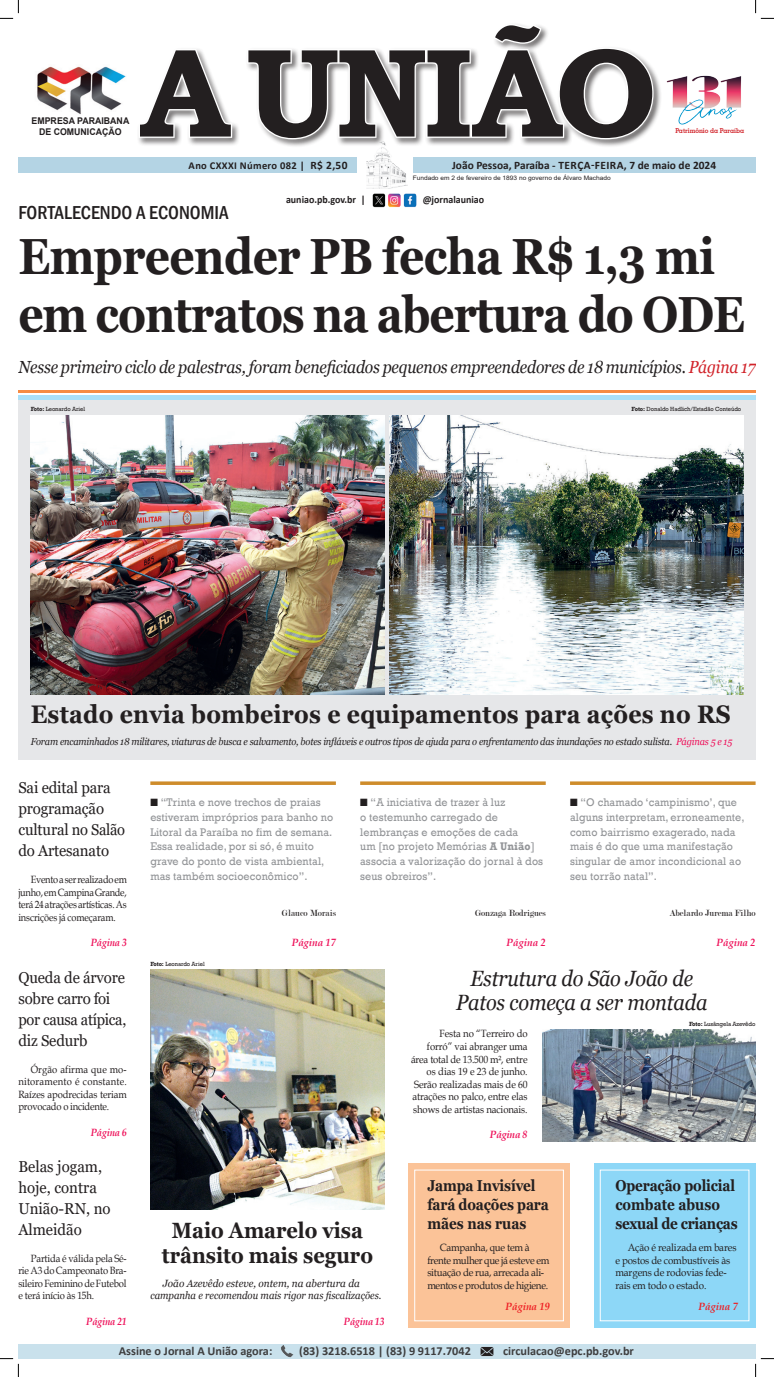
<style>
.page{position:relative;width:774px;height:1377px;background:#fff}
.page>*{position:absolute;margin:0;border:0;box-sizing:border-box;transform-origin:0 0}
.t1{font:700 126.35px "Bookman Old Style";letter-spacing:-.04em;color:#231f20}
.t2{font:700 50.75px/57.8px "Georgia";letter-spacing:-.02em;color:#231f20;scale:.87 1}
.t3{font:700 25.38px "Georgia";letter-spacing:.01em;color:#231f20;scale:.91 1}
.t4{font:italic 22.05px "Georgia";letter-spacing:-.01em;color:#231f20;scale:.9 1}
.t5{font:700 22.05px "Georgia";color:#231f20;scale:.9 1}
.t6{font:500 condensed 19.25px "Franklin Gothic";color:#231f20}
.t7{font:italic 17.5px "Georgia";letter-spacing:-.01em;color:#231f20;scale:.9 1}
.t8{font:15.75px/21px "Georgia";letter-spacing:-.01em;color:#231f20;scale:.95 1}
.t9{font:700 15.75px/19.2px "Georgia";letter-spacing:-.01em;color:#231f20;scale:.86 1}
.t10{font:700 12.25px "Calibri";color:#3e3e3f}
.t11{font:11.38px/14.9px "Rockwell";letter-spacing:.01em;color:#939598;scale:.94 1}
.t12{font:700 11.38px "Calibri";color:#231f20}
.t13{font:10.5px/12.6px "Book Antiqua";letter-spacing:-.015em;color:#231f20;scale:.93 1}
.t14{font:10.5px/12.6px "Book Antiqua";letter-spacing:-.015em;color:#231f20;text-align:justify;scale:.9 1}
.t15{font:10.5px/12.6px "Book Antiqua";letter-spacing:-.015em;color:#231f20;text-align:right;scale:.91 1}
.t16{font:10.5px/12.6px "Book Antiqua";letter-spacing:-.015em;color:#231f20;text-align:justify;scale:.88 1}
.t17{font:italic 10.5px/12.6px "Georgia";color:#231f20;scale:.95 1}
.t18{font:700 10.5px "Calibri";color:#231f20;scale:.95 1}
.t19{font:italic 700 10.5px "Book Antiqua";letter-spacing:-.01em;color:#ee1059;scale:.9 1}
.t20{font:italic 700 10.5px "Book Antiqua";letter-spacing:-.01em;color:#ee1059;scale:.95 1}
.t21{font:700 10.5px "Calibri";letter-spacing:.03em;color:#231f20}
.t22{font:italic 700 10.5px "Book Antiqua";color:#ee1d23;scale:.95 1}
.t23{font:italic 10.06px "Georgia";letter-spacing:-.02em;color:#231f20;scale:.92 1}
.t24{font:9.62px "Modern";color:#231f20;scale:.95 1}
.Legenda{font:700 9.28px "Arial";color:#231f20;scale:.95 1}
.Legenda-2{font:700 6.83px "Geometric Slab 703 BT";color:#d1232a;scale:.95 1}
.t25{font:6.21px "Rockwell";letter-spacing:-.01em;color:#231f20;scale:.95 1}
.t26{font:6.12px "Rockwell";letter-spacing:-.01em;color:#231f20;scale:.95 1}
.LEGENDA{font:6.12px "Arial";color:#231f20;scale:1.07 1}
.s1{font-size:11.38px}
.s2{color:#d1232a}
.s3{font-weight:700}
.s4{color:#ee1059}
.s5{font-family:"Dixieland Normal";font-size:10.5px;color:#231f20}
</style>
<div class="page">
<div style="left:133px;top:19px;width:526px;height:126px;background:#fff;opacity:.75"></div>
<svg style="left:137px;top:47px;width:96px;height:92px"></svg>
<svg style="left:246px;top:22px;width:408px;height:119px"></svg>
<div style="left:18px;top:157px;width:737px;height:16px;background:#b4d4e4"></div>
<div style="left:357px;top:156px;width:55px;height:19px;background:#fff"></div>
<img style="left:366px;top:142px;width:41px;height:46px">
<img style="left:37px;top:55px;width:105px;height:61px">
<img style="left:372px;top:193px;width:45px;height:15px">
<div style="left:18px;top:1343px;width:737px;height:15px;background:#c9e1ec"></div>
<svg style="left:281px;top:1345px;width:12px;height:12px"></svg>
<img style="left:474px;top:1343px;width:25px;height:13px">
<img style="left:666px;top:75px;width:76px;height:50px">
<div style="left:18px;top:397px;width:737px;height:362px;background:#e6e7e9"></div>
<hr style="left:18px;top:395px;width:737px;height:4px;background:#aae0f9">
<hr style="left:18px;top:390px;width:737px;height:3px;background:#f68c45">
<img style="left:31px;top:415px;width:353px;height:279px">
<img style="left:542px;top:1029px;width:213px;height:111px">
<img style="left:150px;top:969px;width:234px;height:240px">
<div style="left:408px;top:1163px;width:162px;height:164px;background:#fbc398"></div>
<div style="left:414px;top:1169px;width:149px;height:151px;border:1px solid #fff"></div>
<div style="left:593px;top:1163px;width:162px;height:164px;background:#8dd7f7"></div>
<div style="left:599px;top:1169px;width:150px;height:151px;border:1px solid #fff"></div>
<hr style="left:150px;top:781px;width:186px;height:3px;background:#ce8c2b">
<hr style="left:570px;top:781px;width:185px;height:3px;background:#ce8c2b">
<hr style="left:360px;top:781px;width:185px;height:3px;background:#ce8c2b">
<img style="left:389px;top:415px;width:354px;height:279px">
<svg style="left:0;top:0;width:19px;height:19px"></svg>
<svg style="left:0;top:1358px;width:19px;height:18px"></svg>
<svg style="left:755px;top:0;width:18px;height:19px"></svg>
<svg style="left:754px;top:1357px;width:19px;height:19px"></svg>
<p class="Legenda" style="left:32px;top:114px;width:104px">EMPRESA PARAIBANA</p>
<p class="Legenda" style="left:39px;top:125px;width:88px">DE COMUNICAÇÃO</p>
<p class="t1" style="left:140px;top:2px;width:518px">A UNIÃO</p>
<p class="Legenda-2" style="left:675px;top:126px;width:74px">Patrimônio da Paraíba</p>
<p class="t21" style="left:189px;top:158px;width:160px">Ano CXXXI Número 082 | <span class="s1">R$ 2,50</span></p>
<p class="t12" style="left:452px;top:157px;width:265px">João Pessoa, Paraíba - TERÇA-FEIRA, 7 de maio de 2024</p>
<p class="LEGENDA" style="left:412px;top:173px;width:187px">Fundado em 2 de fevereiro de 1893 no governo de Álvaro Machado</p>
<p class="t6" style="left:18px;top:200px;width:212px">FORTALECENDO A ECONOMIA</p>
<p class="t18" style="left:286px;top:192px;width:85px">auniao.pb.gov.br |</p>
<p class="t18" style="left:422px;top:192px;width:66px">@jornalauniao</p>
<p class="t2" style="left:18px;top:227px;width:836px">Empreender PB fecha R$ 1,3 mi em contratos na abertura do ODE</p>
<p class="t7" style="left:18px;top:356px;width:820px">Nesse primeiro ciclo de palestras, foram beneficiados pequenos empreendedores de 18 municípios. <span class="s2">Página 17</span></p>
<p class="t26" style="left:31px;top:406px;width:59px"><span class="s3">Foto:</span> Leonardo Ariel</p>
<p class="t26" style="left:631px;top:406px;width:117px"><span class="s3">Foto:</span> Donaldo Hadlich/Estadão Conteúdo</p>
<p class="t3" style="left:31px;top:698px;width:770px">Estado envia bombeiros e equipamentos para ações no RS</p>
<p class="t23" style="left:31px;top:735px;width:763px">Foram encaminhados 18 militares, viaturas de busca e salvamento, botes infláveis e outros tipos de ajuda para o enfrentamento das inundações no estado sulista. <span class="s4">Páginas 5 e 15</span></p>
<p class="t8" style="left:18px;top:777px;width:114px">Sai edital para programação cultural no Salão do Artesanato</p>
<p class="t16" style="left:18px;top:872px;width:125px;text-indent:12px">Evento a ser realizado em junho, em Campina Grande, terá 24 atrações artísticas. As inscrições já começaram.</p>
<p class="t19" style="left:91px;top:935px;width:41px">Página 3</p>
<p class="t8" style="left:18px;top:967px;width:115px">Queda de árvore sobre carro foi por causa atípica, diz Sedurb</p>
<p class="t14" style="left:18px;top:1062px;width:122px;text-indent:12px">Órgão afirma que mo&shy;nitoramento é constante.<br>Raízes apodrecidas teriam provocado o incidente.</p>
<p class="t19" style="left:91px;top:1124px;width:41px">Página 6</p>
<p class="t8" style="left:18px;top:1156px;width:99px">Belas jogam, hoje, contra<br>União-RN, no<br>Almeidão</p>
<p class="t14" style="left:18px;top:1251px;width:122px;text-indent:12px">Partida é válida pela Sé&shy;rie A3 do Campeonato Bra&shy;sileiro Feminino de Futebol e terá início às 15h.</p>
<p class="t19" style="left:86px;top:1313px;width:47px">Página 21</p>
<p class="t11" style="left:150px;top:794px;width:196px"><span class="s5">N</span> “Trinta e nove trechos de praias estiveram impróprios para banho no Litoral da Paraíba no fim de semana.<br>Essa realidade, por si só, é muito grave do ponto de vista ambiental, mas também socioeconômico”.</p>
<p class="t24" style="left:282px;top:907px;width:58px">Glauco Morais</p>
<p class="t20" style="left:292px;top:934px;width:48px">Página 17</p>
<p class="t26" style="left:150px;top:960px;width:59px"><span class="s3">Foto:</span> Leonardo Ariel</p>
<p class="t11" style="left:360px;top:794px;width:196px"><span class="s5">N</span> “A iniciativa de trazer à luz<br>o testemunho carregado de lembranças e emoções de cada<br>um [no projeto Memórias <span class="s3">A União</span>] associa a valorização do jornal à dos seus obreiros”.</p>
<p class="t24" style="left:475px;top:907px;width:76px">Gonzaga Rodrigues</p>
<p class="t20" style="left:506px;top:934px;width:43px">Página 2</p>
<p class="t11" style="left:570px;top:794px;width:187px"><span class="s5">N</span> “O chamado ‘campinismo’, que alguns interpretam, erroneamente, como bairrismo exagerado, nada mais é do que uma manifestação singular de amor incondicional ao seu torrão natal”.</p>
<p class="t24" style="left:669px;top:907px;width:92px">Abelardo Jurema Filho</p>
<p class="t20" style="left:716px;top:934px;width:43px">Página 2</p>
<p class="t4" style="left:470px;top:963px;width:249px">Estrutura do São João de</p>
<p class="t4" style="left:456px;top:988px;width:281px">Patos começa a ser montada</p>
<p class="t25" style="left:689px;top:1020px;width:71px"><span class="s3">Foto:</span> Lusângela Azevêdo</p>
<p class="t15" style="left:411px;top:1027px;width:130px">Festa no “Terreiro do<br>forró” vai abranger uma área total de 13.500 m², entre os dias 19 e 23 de junho.<br>Serão realizadas mais de 60 atrações no palco, entre elas shows de artistas nacionais.</p>
<p class="t20" style="left:490px;top:1127px;width:41px">Página 8</p>
<p class="t5" style="left:172px;top:1216px;width:214px">Maio Amarelo visa</p>
<p class="t5" style="left:162px;top:1240px;width:236px">trânsito mais seguro</p>
<p class="t17" style="left:150px;top:1276px;width:244px;text-indent:12px">João Azevêdo esteve, ontem, na abertura da campanha e recomendou mais rigor nas fiscalizações.</p>
<p class="t19" style="left:344px;top:1313px;width:47px">Página 13</p>
<p class="t9" style="left:427px;top:1175px;width:143px">Jampa Invisível fará doações para mães nas ruas</p>
<p class="t13" style="left:427px;top:1240px;width:133px;text-indent:12px">Campanha, que tem à frente mulher que já esteve em situação de rua, arrecada ali&shy;mentos e produtos de higiene.</p>
<p class="t22" style="left:505px;top:1299px;width:48px">Página 19</p>
<p class="t9" style="left:615px;top:1175px;width:144px">Operação policial combate abuso sexual de crianças</p>
<p class="t13" style="left:615px;top:1240px;width:132px;text-indent:12px">Ação é realizada em bares e postos de combustíveis às margens de rodovias fede&shy;rais em todo o estado.</p>
<p class="t22" style="left:698px;top:1299px;width:43px">Página 7</p>
<p class="t10" style="left:119px;top:1341px;width:155px">Assine o Jornal A União agora:</p>
<p class="t10" style="left:299px;top:1341px;width:173px">(83) 3218.6518 | (83) 9 9117.7042</p>
<p class="t10" style="left:503px;top:1341px;width:132px">circulacao@epc.pb.gov.br</p>
</div>
